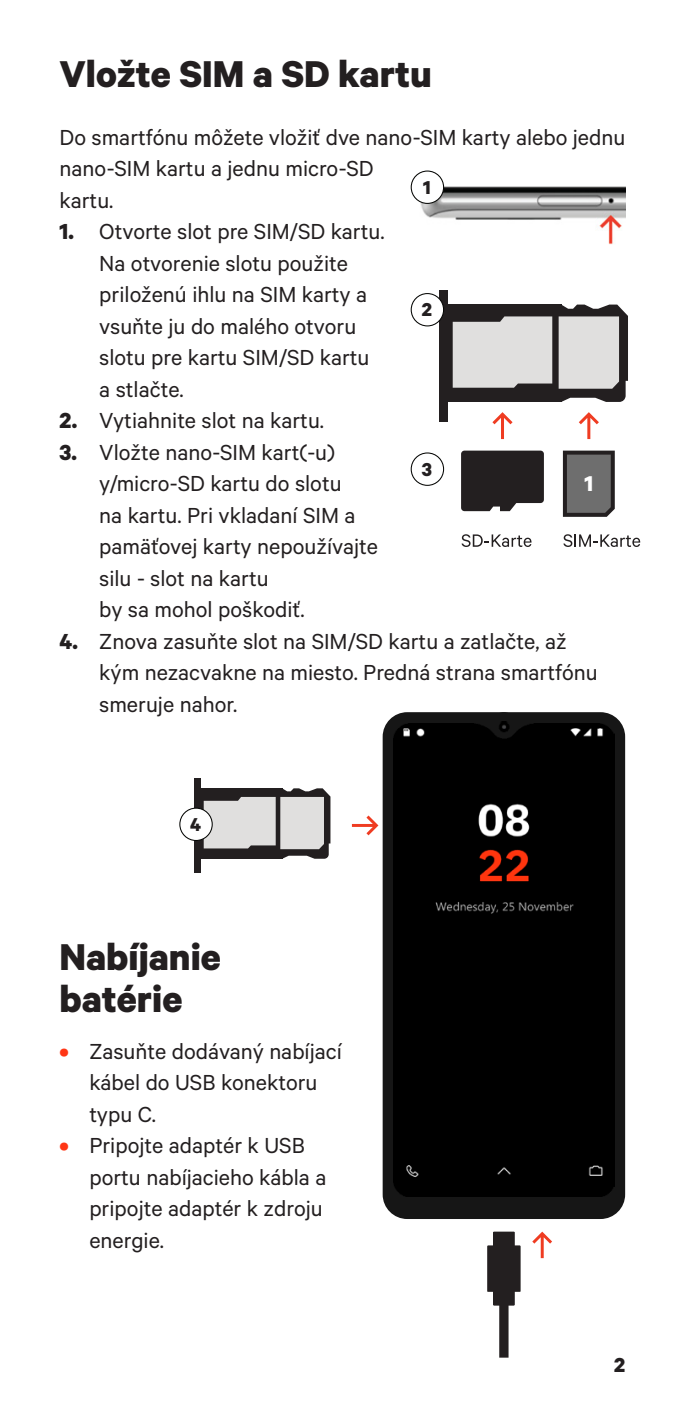
<style>
.page{position:relative;width:675px;height:1409px;background:#fff}
.page>*{position:absolute;margin:0;border:0;box-sizing:border-box;transform-origin:0 0}
.Page_Title{font:700 42px "Calibre";color:#231f20}
.Paragraph_Style_1{font:24.5px/31.5px "Calibre";color:#231f20}
.t1{font:700 24.15px "Calibre";color:#fff}
.t2{font:700 22.75px "Calibre";color:#231f20}
.t3{font:700 21px "Calibre";color:#231f20}
.s1{font-weight:700}
.s2{font-weight:700;color:#ff3615}
</style>
<div class="page">
<div style="left:194px;top:778px;width:6px;height:95px;background:#231f20"></div>
<svg style="left:200px;top:788px;width:4px;height:71px"></svg>
<svg style="left:204px;top:788px;width:126px;height:71px;background:#9f9d9d"></svg>
<svg style="left:461px;top:534px;width:70px;height:13px"></svg>
<svg style="left:563px;top:534px;width:77px;height:13px"></svg>
<div style="left:439px;top:290px;width:9px;height:131px;background:#231f20"></div>
<div style="left:448px;top:305px;width:113px;height:97px;background:#231f20"></div>
<svg style="left:452px;top:305px;width:176px;height:97px"></svg>
<svg style="left:563px;top:451px;width:51px;height:66px;background:#5d5c5c"></svg>
<svg style="left:461px;top:451px;width:83px;height:60px;background:#302c2d"></svg>
<svg style="left:578px;top:412px;width:21px;height:27px"></svg>
<svg style="left:492px;top:412px;width:20px;height:27px"></svg>
<img style="left:413px;top:177px;width:212px;height:68px">
<svg style="left:382px;top:712px;width:243px;height:507px;background:#202020"></svg>
<div style="left:490px;top:712px;width:27px;height:27px;background:#161616;border-radius:13px"></div>
<div style="left:394px;top:723px;width:220px;height:474px;background:#000"></div>
<svg style="left:470px;top:719px;width:68px;height:14px"></svg>
<svg style="left:352px;top:815px;width:26px;height:20px"></svg>
<div style="left:180px;top:808px;width:32px;height:32px;background:#fff;border-radius:50%"></div>
<div style="left:179px;top:808px;width:34px;height:33px;border:1px solid #040503;border-radius:50%"></div>
<svg style="left:487px;top:1231px;width:33px;height:126px"></svg>
<svg style="left:532px;top:1231px;width:20px;height:27px"></svg>
<div style="left:411px;top:171px;width:32px;height:32px;background:#fff;border-radius:50%"></div>
<div style="left:410px;top:171px;width:34px;height:33px;border:1px solid #040503;border-radius:50%"></div>
<div style="left:411px;top:294px;width:32px;height:32px;background:#fff;border-radius:50%"></div>
<div style="left:410px;top:293px;width:34px;height:33px;border:1px solid #040503;border-radius:50%"></div>
<div style="left:410px;top:452px;width:34px;height:34px;border:1px solid #040503;border-radius:50%"></div>
<p class="Page_Title" style="left:60px;top:48px;width:374px">Vložte SIM a SD kartu</p>
<p class="Paragraph_Style_1" style="left:60px;top:121px;width:567px">Do smartfónu môžete vložiť dve nano-SIM karty alebo jednu nano-SIM kartu a jednu micro-SD<br>kartu.</p>
<p class="Paragraph_Style_1" style="left:99px;top:215px;width:287px;text-indent:-40px"><span class="s1">1.</span> Otvorte slot pre SIM/SD kartu.<br>Na otvorenie slotu použite priloženú ihlu na SIM karty a vsuňte ju do malého otvoru slotu pre kartu SIM/SD kartu a stlačte.</p>
<p class="Paragraph_Style_1" style="left:60px;top:404px;width:266px"><span class="s1">2.</span> Vytiahnite slot na kartu.</p>
<p class="Paragraph_Style_1" style="left:99px;top:436px;width:280px;text-indent:-40px"><span class="s1">3.</span> Vložte nano-SIM kart(-u) y/micro-SD kartu do slotu<br>na kartu. Pri vkladaní SIM a pamäťovej karty nepoužívajte silu - slot na kartu<br>by sa mohol poškodiť.</p>
<p class="Paragraph_Style_1" style="left:99px;top:625px;width:500px;text-indent:-40px"><span class="s1">4.</span> Znova zasuňte slot na SIM/SD kartu a zatlačte, až kým nezacvakne na miesto. Predná strana smartfónu smeruje nahor.</p>
<p class="t3" style="left:423px;top:174px;width:9px">1</p>
<p class="t3" style="left:422px;top:297px;width:12px">2</p>
<p class="t3" style="left:422px;top:456px;width:12px">3</p>
<p class="t1" style="left:584px;top:468px;width:10px">1</p>
<p class="t3" style="left:190px;top:811px;width:13px">4</p>
<p class="Page_Title" style="left:60px;top:931px;width:163px">Nabíjanie</p>
<p class="Page_Title" style="left:60px;top:973px;width:124px">batérie</p>
<p class="Paragraph_Style_1" style="left:89px;top:1034px;width:254px;text-indent:-30px"><span class="s2">•</span> Zasuňte dodávaný nabíjací kábel do USB konektoru typu C.</p>
<p class="Paragraph_Style_1" style="left:89px;top:1129px;width:238px;text-indent:-30px"><span class="s2">•</span> Pripojte adaptér k USB portu nabíjacieho kábla a pripojte adaptér k zdroju energie.</p>
<p class="t2" style="left:614px;top:1351px;width:13px">2</p>
</div>
